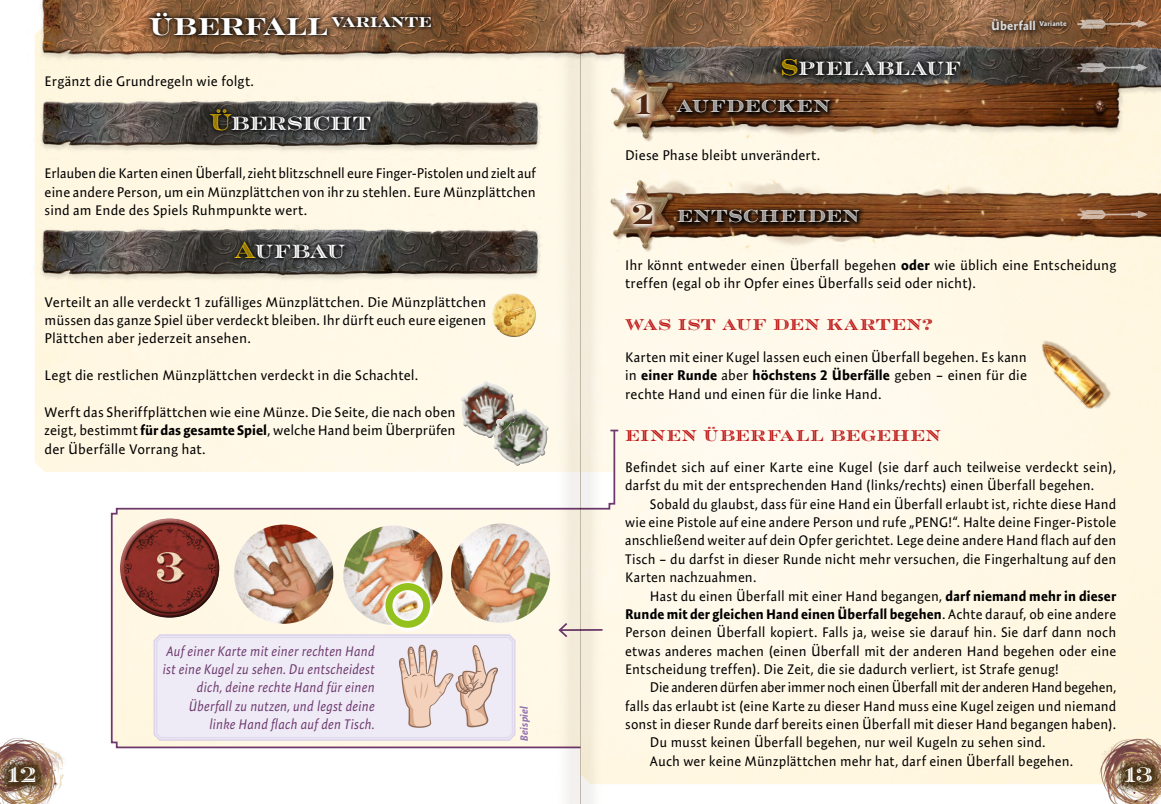
<style>
.page{position:relative;width:1161px;height:804px;background:#fff}
.page>*{position:absolute;margin:0;border:0;box-sizing:border-box;transform-origin:0 0}
.t1{font:28px "Rosella Solid";color:#4f2712}
.t2{font:24.5px "Rosella Solid";color:#fff}
.t3{font:21px "Rosella Inline";color:#fff}
.t4{font:19.25px "Rosella Inline";letter-spacing:.015em;color:#fff}
.t5{font:19.25px "Rosella Inline";letter-spacing:.015em;color:#fff;scale:.95 1}
.t6{font:17.5px "Rosella Hatched";letter-spacing:.04em;color:#fff}
.t7{font:15.75px "Rosella Inline";letter-spacing:.045em;color:#bf1717}
.t8{font:14px/18.4px "Expo Sans Pro";letter-spacing:.005em;color:#000;text-align:justify}
.t9{font:italic 14px/18.4px "Expo Sans Pro";letter-spacing:.01em;color:#6d386c;text-align:right;scale:.91 1}
.t10{font:14px "Expo Sans Pro";letter-spacing:-.015em;color:#000;scale:.96 1}
.t11{font:700 12.25px "Expo Sans Pro";letter-spacing:.015em;color:#dadada}
.t12{font:italic 700 10.5px "Expo Sans Pro";letter-spacing:.01em;color:#9373b1}
.s1{font-family:"Rosella Hatched";font-size:22.75px;color:#fc0}
.s2{font-weight:700}
</style>
<div class="page">
<img style="left:0;top:738px;width:65px;height:66px">
<img style="left:1094px;top:731px;width:67px;height:73px">
<img style="left:35px;top:0;width:1126px;height:71px">
<svg style="left:110px;top:429px;width:506px;height:320px"></svg>
<svg style="left:610px;top:429px;width:8px;height:2px"></svg>
<img style="left:608px;top:31px;width:553px;height:74px">
<img style="left:1001px;top:304px;width:140px;height:139px">
<img style="left:34px;top:86px;width:520px;height:74px">
<img style="left:34px;top:215px;width:520px;height:73px">
<img style="left:607px;top:68px;width:528px;height:73px">
<img style="left:607px;top:178px;width:554px;height:74px">
<svg style="left:144px;top:7px;width:292px;height:33px;background:#66482f"></svg>
<svg style="left:205px;top:104px;width:171px;height:31px;background:#363635"></svg>
<svg style="left:229px;top:237px;width:121px;height:26px;background:#363636"></svg>
<svg style="left:777px;top:54px;width:188px;height:26px;background:#323231"></svg>
<svg style="left:673px;top:204px;width:191px;height:23px;background:#3b1f0c"></svg>
<svg style="left:632px;top:89px;width:23px;height:30px"></svg>
<svg style="left:628px;top:199px;width:29px;height:30px"></svg>
<svg style="left:672px;top:94px;width:163px;height:23px;background:#3e200d"></svg>
<svg style="left:152px;top:632px;width:365px;height:110px;background:#eee6e7"></svg>
<svg style="left:155px;top:636px;width:359px;height:103px;background:#ebe3eb"></svg>
<div style="left:987px;top:14px;width:84px;height:22px;background:#000;opacity:.5"></div>
<svg style="left:1077px;top:19px;width:70px;height:10px"></svg>
<svg style="left:1077px;top:63px;width:70px;height:10px"></svg>
<svg style="left:1077px;top:210px;width:70px;height:10px"></svg>
<svg style="left:0;top:757px;width:46px;height:35px;background:#735740"></svg>
<svg style="left:1114px;top:757px;width:47px;height:35px;background:#7b6046"></svg>
<div style="left:458px;top:378px;width:92px;height:70px;background:#fff;opacity:.75"></div>
<div style="left:458px;top:392px;width:94px;height:77px;background:#000;opacity:.75"></div>
<svg style="left:556px;top:0;width:49px;height:804px;background:#f0e7d8"></svg>
<hr style="left:580px;top:0;width:1px;height:804px;background:#9a8b7b">
<div style="left:489px;top:290px;width:47px;height:35px;background:#fff;opacity:.75"></div>
<div style="left:491px;top:300px;width:47px;height:38px;background:#000;opacity:.75"></div>
<h2 class="t2" style="left:149px;top:5px;width:284px">ÜBERFALL <sup>VARIANTE</sup></h2>
<p class="t8" style="left:45px;top:72px;width:211px">Ergänzt die Grundregeln wie folgt.</p>
<h3 class="t4" style="left:209px;top:106px;width:163px"><span class="s1">Ü</span>BERSICHT</h3>
<p class="t8" style="left:45px;top:164px;width:493px">Erlauben die Karten einen Überfall, zieht blitzschnell eure Finger-Pistolen und zielt auf eine andere Person, um ein Münzplättchen von ihr zu stehlen. Eure Münzplättchen sind am Ende des Spiels Ruhmpunkte wert.</p>
<h1 class="t1" style="left:635px;top:80px;width:18px">1</h1>
<h3 class="t5" style="left:780px;top:51px;width:191px"><span class="s1">S</span>PIELABLAUF</h3>
<p class="t6" style="left:677px;top:90px;width:155px">AUFDECKEN</p>
<p class="t8" style="left:625px;top:146px;width:197px">Diese Phase bleibt unverändert.</p>
<h1 class="t1" style="left:632px;top:190px;width:24px">2</h1>
<p class="t6" style="left:677px;top:201px;width:184px">ENTSCHEIDEN</p>
<p class="t11" style="left:991px;top:19px;width:77px">Überfall <sup>Variante</sup></p>
<h3 class="t4" style="left:235px;top:235px;width:112px"><span class="s1">A</span>UFBAU</h3>
<p class="t8" style="left:625px;top:256px;width:493px">Ihr könnt entweder einen Überfall begehen <span class="s2">oder</span> wie üblich eine Entscheidung treffen (egal ob ihr Opfer eines Überfalls seid oder nicht).</p>
<p class="t7" style="left:625px;top:311px;width:309px">WAS IST AUF DEN KARTEN?</p>
<p class="t8" style="left:625px;top:347px;width:403px">Karten mit einer Kugel lassen euch einen Überfall begehen. Es kann in <span class="s2">einer Runde</span> aber <span class="s2">höchstens 2 Überfälle</span> geben – einen für die rechte Hand und einen für die linke Hand.</p>
<p class="t7" style="left:625px;top:421px;width:317px">EINEN ÜBERFALL BEGEHEN</p>
<p class="t8" style="left:625px;top:458px;width:492px">Befindet sich auf einer Karte eine Kugel (sie darf auch teilweise verdeckt sein), darfst du mit der entsprechenden Hand (links/rechts) einen Überfall begehen.</p>
<p class="t8" style="left:625px;top:494px;width:493px;text-indent:25px">Sobald du glaubst, dass für eine Hand ein Überfall erlaubt ist, richte diese Hand wie eine Pistole auf eine andere Person und rufe „PENG!“. Halte deine Finger-Pistole anschließend weiter auf dein Opfer gerichtet. Lege deine andere Hand flach auf den Tisch – du darfst in dieser Runde nicht mehr versuchen, die Fingerhaltung auf den Karten nachzuahmen.</p>
<p class="t8" style="left:625px;top:586px;width:493px;text-indent:25px">Hast du einen Überfall mit einer Hand begangen, <span class="s2">darf niemand mehr in dieser Runde mit der gleichen Hand einen Überfall begehen</span>. Achte darauf, ob eine andere Person deinen Überfall kopiert. Falls ja, weise sie darauf hin. Sie darf dann noch etwas anderes machen (einen Überfall mit der anderen Hand begehen oder eine Entscheidung treffen). Die Zeit, die sie dadurch verliert, ist Strafe genug!</p>
<p class="t10" style="left:650px;top:679px;width:487px">Die anderen dürfen aber immer noch einen Überfall mit der anderen Hand begehen,</p>
<p class="t8" style="left:625px;top:696px;width:493px">falls das erlaubt ist (eine Karte zu dieser Hand muss eine Kugel zeigen und niemand</p>
<p class="t8" style="left:625px;top:715px;width:493px">sonst in dieser Runde darf bereits einen Überfall mit dieser Hand begangen haben).</p>
<p class="t8" style="left:650px;top:733px;width:397px">Du musst keinen Überfall begehen, nur weil Kugeln zu sehen sind.</p>
<p class="t8" style="left:650px;top:751px;width:425px">Auch wer keine Münzplättchen mehr hat, darf einen Überfall begehen.</p>
<p class="t8" style="left:45px;top:292px;width:443px">Verteilt an alle verdeckt 1 zufälliges Münzplättchen. Die Münzplättchen müssen das ganze Spiel über verdeckt bleiben. Ihr dürft euch eure eigenen Plättchen aber jederzeit ansehen.</p>
<p class="t8" style="left:45px;top:366px;width:375px">Legt die restlichen Münzplättchen verdeckt in die Schachtel.</p>
<p class="t8" style="left:45px;top:403px;width:412px">Werft das Sheriffplättchen wie eine Münze. Die Seite, die nach oben zeigt, bestimmt <span class="s2">für das gesamte Spiel</span>, welche Hand beim Überprüfen der Überfälle Vorrang hat.</p>
<p class="t9" style="left:163px;top:641px;width:235px">Auf einer Karte mit einer rechten Hand ist eine Kugel zu sehen. Du entscheidest dich, deine rechte Hand für einen Überfall zu nutzen, und legst deine linke Hand flach auf den Tisch.</p>
<p class="t12" style="left:518px;top:740px;width:36px;rotate:-90deg">Beispiel</p>
<h3 class="t3" style="left:8px;top:756px;width:31px">12</h3>
<h3 class="t3" style="left:1124px;top:756px;width:30px">13</h3>
</div>
